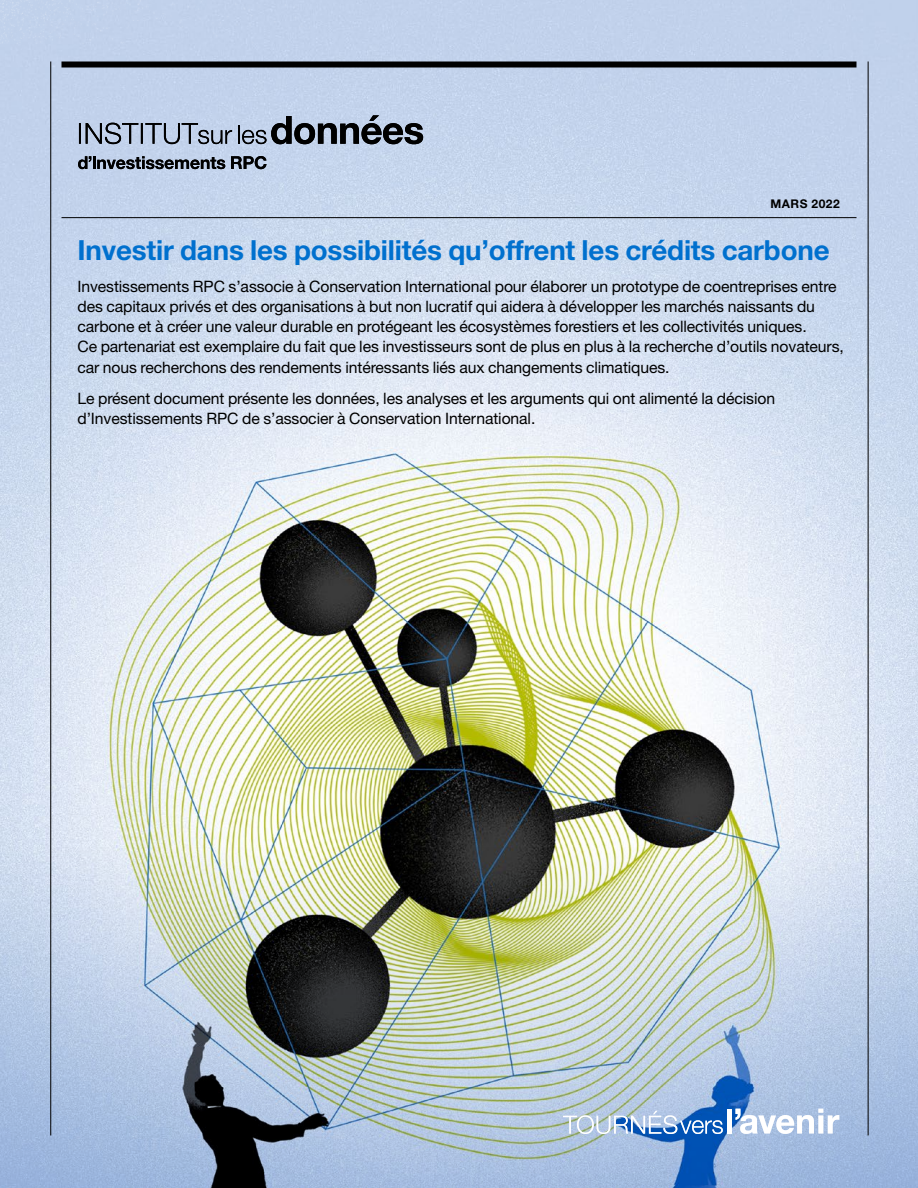
<style>
.page{position:relative;width:918px;height:1188px;background:#fff}
.page>*{position:absolute;margin:0;border:0;box-sizing:border-box;transform-origin:0 0}
.Body_Copy_9_3_12_no{font:700 27.75px "Helvetica Neue LT Pro";letter-spacing:-.005em;color:#0070ce}
.CPP_Body_text_2_less{font:15.75px/20.2px "Helvetica Neue LT Pro";letter-spacing:-.005em;color:#000}
.Body_Copy_9_3_12_no-2{font:700 12px "Helvetica Neue LT Pro";letter-spacing:.045em;color:#000}
</style>
<div class="page">
<img style="left:1px;top:0;width:917px;height:846px">
<img style="left:0;top:846px;width:918px;height:342px">
<hr style="left:50px;top:62px;width:1px;height:1074px;background:#000">
<hr style="left:868px;top:62px;width:1px;height:1074px;background:#000">
<div style="left:62px;top:62px;width:794px;height:6px;background:#000"></div>
<hr style="left:62px;top:217px;width:794px;height:1px;background:#000">
<svg style="left:563px;top:1111px;width:160px;height:23px;background:#8fb0d6"></svg>
<div style="left:727px;top:1109px;width:5px;height:24px;background:#fff"></div>
<svg style="left:736px;top:1109px;width:103px;height:25px"></svg>
<svg style="left:238px;top:115px;width:185px;height:29px;background:#747e8c"></svg>
<svg style="left:78px;top:156px;width:147px;height:13px;background:#646c7a"></svg>
<svg style="left:231px;top:156px;width:35px;height:13px"></svg>
<svg style="left:79px;top:123px;width:153px;height:21px;background:#8e9aac"></svg>
<p class="Body_Copy_9_3_12_no-2" style="left:770px;top:196px;width:71px">MARS 2022</p>
<p class="Body_Copy_9_3_12_no" style="left:77px;top:233px;width:754px">Investir dans les possibilités qu’offrent les crédits carbone</p>
<p class="CPP_Body_text_2_less" style="left:77px;top:275px;width:768px">Investissements RPC s’associe à Conservation International pour élaborer un prototype de coentreprises entre des capitaux privés et des organisations à but non lucratif qui aidera à développer les marchés naissants du carbone et à créer une valeur durable en protégeant les écosystèmes forestiers et les collectivités uniques.<br>Ce partenariat est exemplaire du fait que les investisseurs sont de plus en plus à la recherche d’outils novateurs, car nous recherchons des rendements intéressants liés aux changements climatiques.</p>
<p class="CPP_Body_text_2_less" style="left:77px;top:387px;width:699px">Le présent document présente les données, les analyses et les arguments qui ont alimenté la décision d’Investissements RPC de s’associer à Conservation International.</p>
</div>
